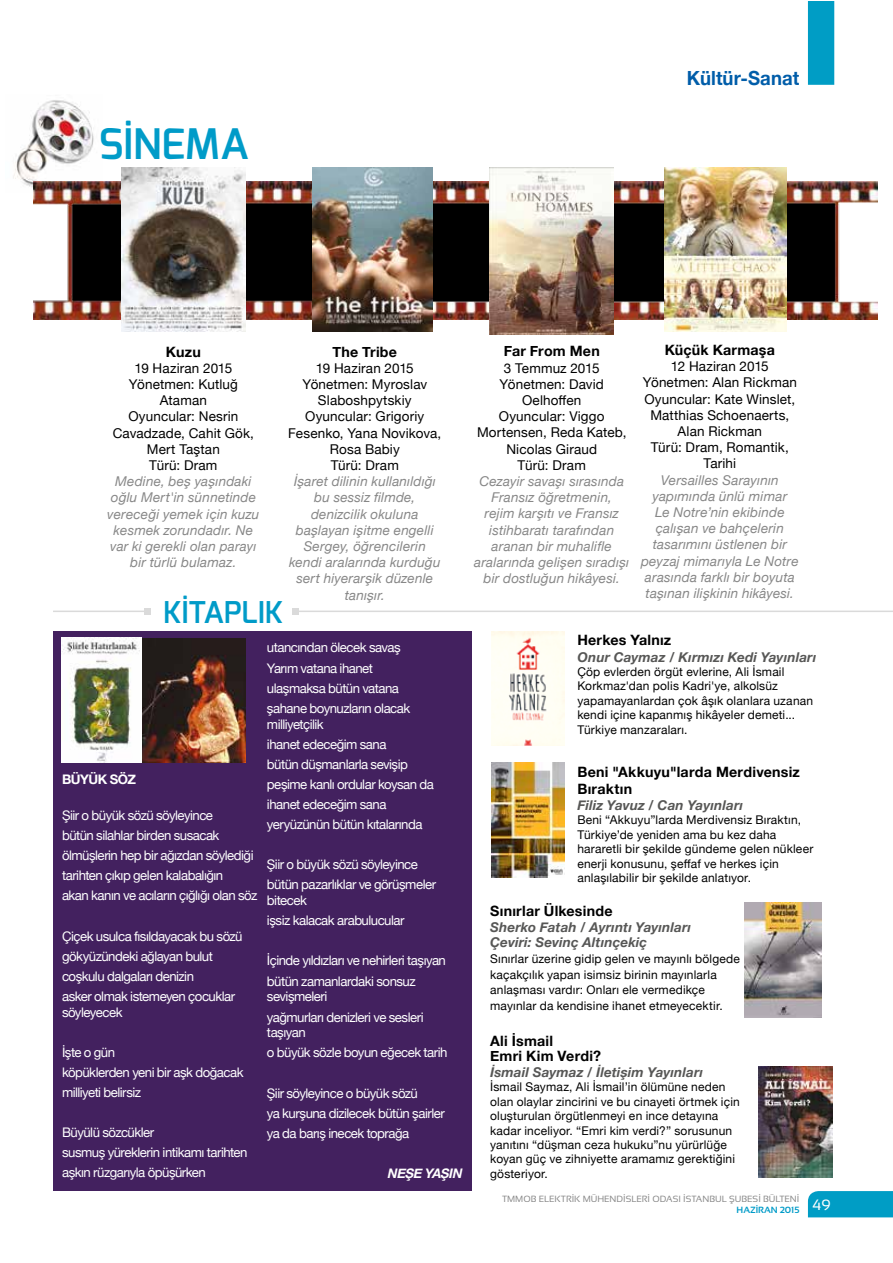
<style>
.page{position:relative;width:893px;height:1263px;background:#fff}
.page>*{position:absolute;margin:0;border:0;box-sizing:border-box;transform-origin:0 0}
.t1{font:600 42px "Exo";color:#009bc8}
.t2{font:600 30px "Exo";letter-spacing:-.005em;color:#009bc8}
.t3{font:700 19.5px "Helvetica Neue";letter-spacing:.005em;color:#005da9;scale:.95 1}
.t4{font:700 14.25px/17.1px "Helvetica Neue";letter-spacing:.015em;color:#000}
.t5{font:italic 13.5px/16.2px "Helvetica Neue";letter-spacing:.015em;color:#878787;text-align:center}
.t6{font:13.5px/16.2px "Helvetica Neue";letter-spacing:.01em;color:#000;text-align:center}
.t7{font:italic 700 13.5px/15.6px "Helvetica Neue";letter-spacing:.01em;color:#575756}
.t8{font:13.2px/20.1px "Helvetica Neue";letter-spacing:-.04em;color:#fff}
.t9{font:italic 700 13.2px "Helvetica Neue";letter-spacing:-.03em;color:#fff}
.t10{font:700 13.2px "Helvetica Neue";letter-spacing:-.035em;color:#fff}
.t11{font:12px/14.4px "Helvetica Neue";letter-spacing:.015em;color:#000}
.t12{font:9px/10.8px "Sansation";color:#878787}
.s1{font-weight:700;color:#009bc8}
</style>
<div class="page">
<div style="left:808px;top:1191px;width:84px;height:26px;background:#009dc5"></div>
<div style="left:808px;top:1px;width:26px;height:84px;background:#009dc5"></div>
<img style="left:34px;top:181px;width:844px;height:139px">
<img style="left:13px;top:100px;width:89px;height:92px">
<hr style="left:53px;top:611px;width:94px;height:1px;background:#dadada">
<svg style="left:144px;top:608px;width:6px;height:6px"></svg>
<hr style="left:296px;top:611px;width:596px;height:1px;background:#dadada">
<svg style="left:293px;top:608px;width:6px;height:6px"></svg>
<div style="left:108px;top:631px;width:363px;height:560px;background:#43215f"></div>
<div style="left:53px;top:631px;width:374px;height:560px;background:#43215f"></div>
<img style="left:491px;top:631px;width:74px;height:114px">
<img style="left:745px;top:902px;width:76px;height:115px">
<img style="left:759px;top:1067px;width:74px;height:110px">
<img style="left:121px;top:168px;width:124px;height:163px">
<img style="left:313px;top:168px;width:119px;height:163px">
<img style="left:490px;top:168px;width:124px;height:166px">
<img style="left:664px;top:168px;width:123px;height:163px">
<img style="left:62px;top:638px;width:184px;height:125px">
<img style="left:491px;top:763px;width:74px;height:114px">
<h1 class="t1" style="left:99px;top:116px;width:151px">SİNEMA</h1>
<h3 class="t3" style="left:687px;top:66px;width:120px">Kültür-Sanat</h3>
<p class="t4" style="left:166px;top:343px;width:36px">Kuzu</p>
<p class="t6" style="left:113px;top:360px;width:143px">19 Haziran 2015<br>Yönetmen: Kutluğ<br>Ataman<br>Oyuncular: Nesrin<br>Cavadzade, Cahit Gök,<br>Mert Taştan<br>Türü: Dram</p>
<p class="t5" style="left:107px;top:473px;width:154px">Medine, beş yaşındaki oğlu Mert'in sünnetinde vereceği yemek için kuzu kesmek zorundadır. Ne var ki gerekli olan parayı bir türlü bulamaz.</p>
<p class="t4" style="left:333px;top:343px;width:66px">The Tribe</p>
<p class="t6" style="left:288px;top:360px;width:154px">19 Haziran 2015<br>Yönetmen: Myroslav<br>Slaboshpytskiy<br>Oyuncular: Grigoriy<br>Fesenko, Yana Novikova,<br>Rosa Babiy<br>Türü: Dram</p>
<p class="t5" style="left:289px;top:473px;width:153px">İşaret dilinin kullanıldığı bu sessiz filmde, denizcilik okuluna başlayan işitme engelli<br>Sergey, öğrencilerin kendi aralarında kurduğu sert hiyerarşik düzenle tanışır.</p>
<h2 class="t2" style="left:163px;top:593px;width:122px">KİTAPLIK</h2>
<p class="t10" style="left:62px;top:771px;width:76px">BÜYÜK SÖZ</p>
<p class="t8" style="left:62px;top:805px;width:197px">Şiir o büyük sözü söyleyince<br>bütün silahlar birden susacak ölmüşlerin hep bir ağızdan söylediği tarihten çıkıp gelen kalabalığın<br>akan kanın ve acıların çığlığı olan söz</p>
<p class="t8" style="left:62px;top:925px;width:182px">Çiçek usulca fısıldayacak bu sözü gökyüzündeki ağlayan bulut coşkulu dalgaları denizin<br>asker olmak istemeyen çocuklar</p>
<p class="t8" style="left:62px;top:1002px;width:62px">söyleyecek</p>
<p class="t8" style="left:62px;top:1042px;width:183px">İşte o gün<br>köpüklerden yeni bir aşk doğacak milliyeti belirsiz</p>
<p class="t8" style="left:62px;top:1122px;width:187px">Büyülü sözcükler<br>susmuş yüreklerin intikamı tarihten aşkın rüzgarıyla öpüşürken</p>
<p class="t8" style="left:267px;top:637px;width:145px">utancından ölecek savaş<br>Yarım vatana ihanet ulaşmaksa bütün vatana şahane boynuzların olacak</p>
<p class="t8" style="left:267px;top:714px;width:168px">milliyetçilik<br>ihanet edeceğim sana<br>bütün düşmanlarla sevişip peşime kanlı ordular koysan da ihanet edeceğim sana yeryüzünün bütün kıtalarında</p>
<p class="t8" style="left:267px;top:854px;width:171px">Şiir o büyük sözü söyleyince bütün pazarlıklar ve görüşmeler</p>
<p class="t8" style="left:267px;top:890px;width:139px">bitecek<br>işsiz kalacak arabulucular</p>
<p class="t8" style="left:267px;top:950px;width:180px">İçinde yıldızları ve nehirleri taşıyan bütün zamanlardaki sonsuz</p>
<p class="t8" style="left:267px;top:986px;width:158px">sevişmeleri<br>yağmurları denizleri ve sesleri</p>
<p class="t8" style="left:267px;top:1022px;width:182px">taşıyan<br>o büyük sözle boyun eğecek tarih</p>
<p class="t8" style="left:267px;top:1083px;width:179px">Şiir söyleyince o büyük sözü<br>ya kurşuna dizilecek bütün şairler ya da barış inecek toprağa</p>
<p class="t9" style="left:388px;top:1165px;width:76px">NEŞE YAŞIN</p>
<p class="t4" style="left:504px;top:342px;width:98px">Far From Men</p>
<p class="t6" style="left:477px;top:359px;width:151px">3 Temmuz 2015<br>Yönetmen: David<br>Oelhoffen<br>Oyuncular: Viggo<br>Mortensen, Reda Kateb,<br>Nicolas Giraud<br>Türü: Dram</p>
<p class="t5" style="left:474px;top:473px;width:157px">Cezayir savaşı sırasında<br>Fransız öğretmenin,<br>rejim karşıtı ve Fransız istihbaratı tarafından aranan bir muhalifle aralarında gelişen sıradışı bir dostluğun hikâyesi.</p>
<p class="t4" style="left:665px;top:341px;width:112px">Küçük Karmaşa</p>
<p class="t6" style="left:643px;top:358px;width:156px">12 Haziran 2015<br>Yönetmen: Alan Rickman<br>Oyuncular: Kate Winslet,<br>Matthias Schoenaerts,<br>Alan Rickman<br>Türü: Dram, Romantik,<br>Tarihi</p>
<p class="t5" style="left:641px;top:471px;width:159px">Versailles Sarayının yapımında ünlü mimar<br>Le Notre’nin ekibinde çalışan ve bahçelerin tasarımını üstlenen bir peyzaj mimarıyla Le Notre arasında farklı bir boyuta taşınan ilişkinin hikâyesi.</p>
<p class="t4" style="left:577px;top:631px;width:95px">Herkes Yalnız</p>
<p class="t7" style="left:577px;top:649px;width:240px">Onur Caymaz / Kırmızı Kedi Yayınları</p>
<p class="t11" style="left:577px;top:664px;width:237px">Çöp evlerden örgüt evlerine, Ali İsmail Korkmaz'dan polis Kadri'ye, alkolsüz yapamayanlardan çok âşık olanlara uzanan kendi içine kapanmış hikâyeler demeti...<br>Türkiye manzaraları.</p>
<p class="t4" style="left:577px;top:763px;width:224px">Beni "Akkuyu"larda Merdivensiz<br>Bıraktın</p>
<p class="t7" style="left:577px;top:797px;width:167px">Filiz Yavuz / Can Yayınları</p>
<p class="t11" style="left:577px;top:813px;width:237px">Beni “Akkuyu”larda Merdivensiz Bıraktın, Türkiye’de yeniden ama bu kez daha hararetli bir şekilde gündeme gelen nükleer enerji konusunu, şeffaf ve herkes için anlaşılabilir bir şekilde anlatıyor.</p>
<p class="t4" style="left:490px;top:902px;width:124px">Sınırlar Ülkesinde</p>
<p class="t7" style="left:490px;top:919px;width:202px">Sherko Fatah / Ayrıntı Yayınları<br>Çeviri: Sevinç Altınçekiç</p>
<p class="t11" style="left:490px;top:951px;width:251px;line-height:15.6px">Sınırlar üzerine gidip gelen ve mayınlı bölgede kaçakçılık yapan isimsiz birinin mayınlarla anlaşması vardır: Onları ele vermedikçe mayınlar da kendisine ihanet etmeyecektir.</p>
<p class="t4" style="left:490px;top:1032px;width:112px;line-height:15.6px">Ali İsmail<br>Emri Kim Verdi?</p>
<p class="t7" style="left:490px;top:1064px;width:214px">İsmail Saymaz / İletişim Yayınları</p>
<p class="t11" style="left:490px;top:1080px;width:251px">İsmail Saymaz, Ali İsmail’in ölümüne neden olan olaylar zincirini ve bu cinayeti örtmek için oluşturulan örgütlenmeyi en ince detayına kadar inceliyor. “Emri kim verdi?” sorusunun yanıtını “düşman ceza hukuku”nu yürürlüğe koyan güç ve zihniyette aramamız gerektiğini gösteriyor.</p>
<p class="t12" style="left:737px;top:1193px;width:95px;text-indent:-235px">TMMOB ELEKTRİK MÜHENDİSLERİ ODASI İSTANBUL ŞUBESİ BÜLTENİ<br><span class="s1">HAZİRAN 2015</span> <sup>49</sup></p>
</div>
